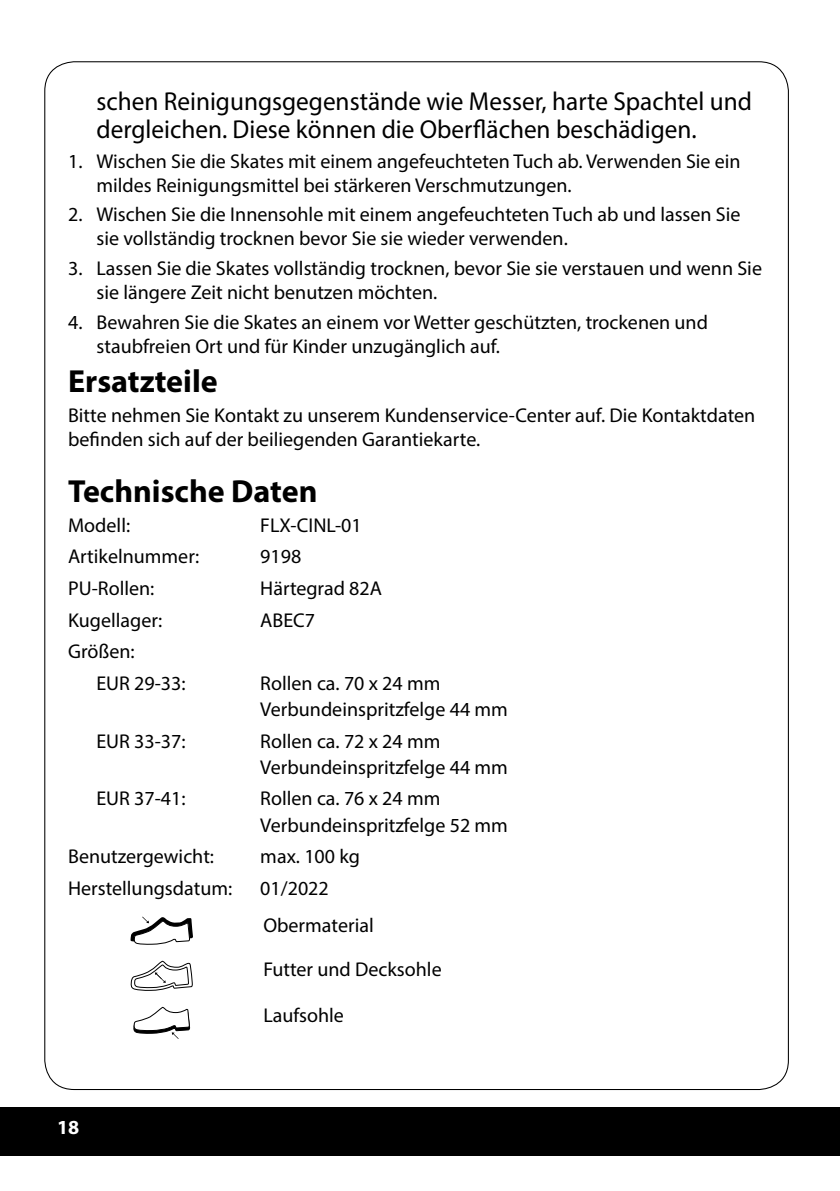
<style>
.page{position:relative;width:840px;height:1191px;background:#fff}
.page>*{position:absolute;margin:0;border:0;box-sizing:border-box;transform-origin:0 0}
.t1{font:700 32px "Myriad Pro";color:#000}
.t2{font:26px/27.8px "Myriad Pro";color:#000}
.t3{font:20px/24px "Myriad Pro";color:#000}
.t4{font:700 20px "Myriad Pro";color:#fff}
</style>
<div class="page">
<div style="left:0;top:1107px;width:839px;height:49px;background:#000"></div>
<svg style="left:130px;top:916px;width:63px;height:29px"></svg>
<svg style="left:131px;top:960px;width:62px;height:31px"></svg>
<svg style="left:133px;top:1006px;width:57px;height:33px"></svg>
<h2 class="t2" style="left:96px;top:87px;width:656px">schen Reinigungsgegenstände wie Messer, harte Spachtel und dergleichen. Diese können die Oberflächen beschädigen.</h2>
<p class="t3" style="left:96px;top:149px;width:645px;text-indent:-28px">1. Wischen Sie die Skates mit einem angefeuchteten Tuch ab. Verwenden Sie ein mildes Reinigungsmittel bei stärkeren Verschmutzungen.</p>
<p class="t3" style="left:96px;top:202px;width:645px;text-indent:-28px">2. Wischen Sie die Innensohle mit einem angefeuchteten Tuch ab und lassen Sie sie vollständig trocknen bevor Sie sie wieder verwenden.</p>
<p class="t3" style="left:96px;top:256px;width:666px;text-indent:-28px">3. Lassen Sie die Skates vollständig trocknen, bevor Sie sie verstauen und wenn Sie sie längere Zeit nicht benutzen möchten.</p>
<p class="t3" style="left:96px;top:310px;width:612px;text-indent:-28px">4. Bewahren Sie die Skates an einem vor Wetter geschützten, trockenen und staubfreien Ort und für Kinder unzugänglich auf.</p>
<h1 class="t1" style="left:68px;top:360px;width:151px">Ersatzteile</h1>
<p class="t3" style="left:68px;top:403px;width:688px">Bitte nehmen Sie Kontakt zu unserem Kundenservice-Center auf. Die Kontaktdaten befinden sich auf der beiliegenden Garantiekarte.</p>
<h1 class="t1" style="left:68px;top:470px;width:251px">Technische Daten</h1>
<p class="t3" style="left:68px;top:513px;width:64px">Modell:</p>
<p class="t3" style="left:260px;top:513px;width:103px">FLX-CINL-01</p>
<p class="t3" style="left:68px;top:544px;width:132px">Artikelnummer:</p>
<p class="t3" style="left:260px;top:544px;width:43px">9198</p>
<p class="t3" style="left:68px;top:576px;width:88px">PU-Rollen:</p>
<p class="t3" style="left:260px;top:576px;width:123px">Härtegrad 82A</p>
<p class="t3" style="left:68px;top:608px;width:96px">Kugellager:</p>
<p class="t3" style="left:260px;top:608px;width:56px">ABEC7</p>
<p class="t3" style="left:96px;top:635px;width:91px;line-height:31.6px;text-indent:-28px">Größen:<br>EUR 29-33:</p>
<p class="t3" style="left:260px;top:670px;width:249px;line-height:26px">Rollen ca. 70 x 24 mm<br>Verbundeinspritzfelge 44 mm</p>
<p class="t3" style="left:96px;top:729px;width:91px">EUR 33-37:</p>
<p class="t3" style="left:260px;top:728px;width:249px;line-height:26px">Rollen ca. 72 x 24 mm<br>Verbundeinspritzfelge 44 mm</p>
<p class="t3" style="left:96px;top:786px;width:91px">EUR 37-41:</p>
<p class="t3" style="left:260px;top:785px;width:249px;line-height:26px">Rollen ca. 76 x 24 mm<br>Verbundeinspritzfelge 52 mm</p>
<p class="t3" style="left:68px;top:844px;width:147px">Benutzergewicht:</p>
<p class="t3" style="left:260px;top:844px;width:101px">max. 100 kg</p>
<p class="t3" style="left:68px;top:875px;width:165px">Herstellungsdatum:</p>
<p class="t3" style="left:260px;top:869px;width:115px;line-height:36.8px">01/2022<br>Obermaterial</p>
<p class="t3" style="left:263px;top:956px;width:180px">Futter und Decksohle</p>
<p class="t3" style="left:263px;top:1002px;width:82px">Laufsohle</p>
<p class="t4" style="left:57px;top:1114px;width:24px">18</p>
</div>
